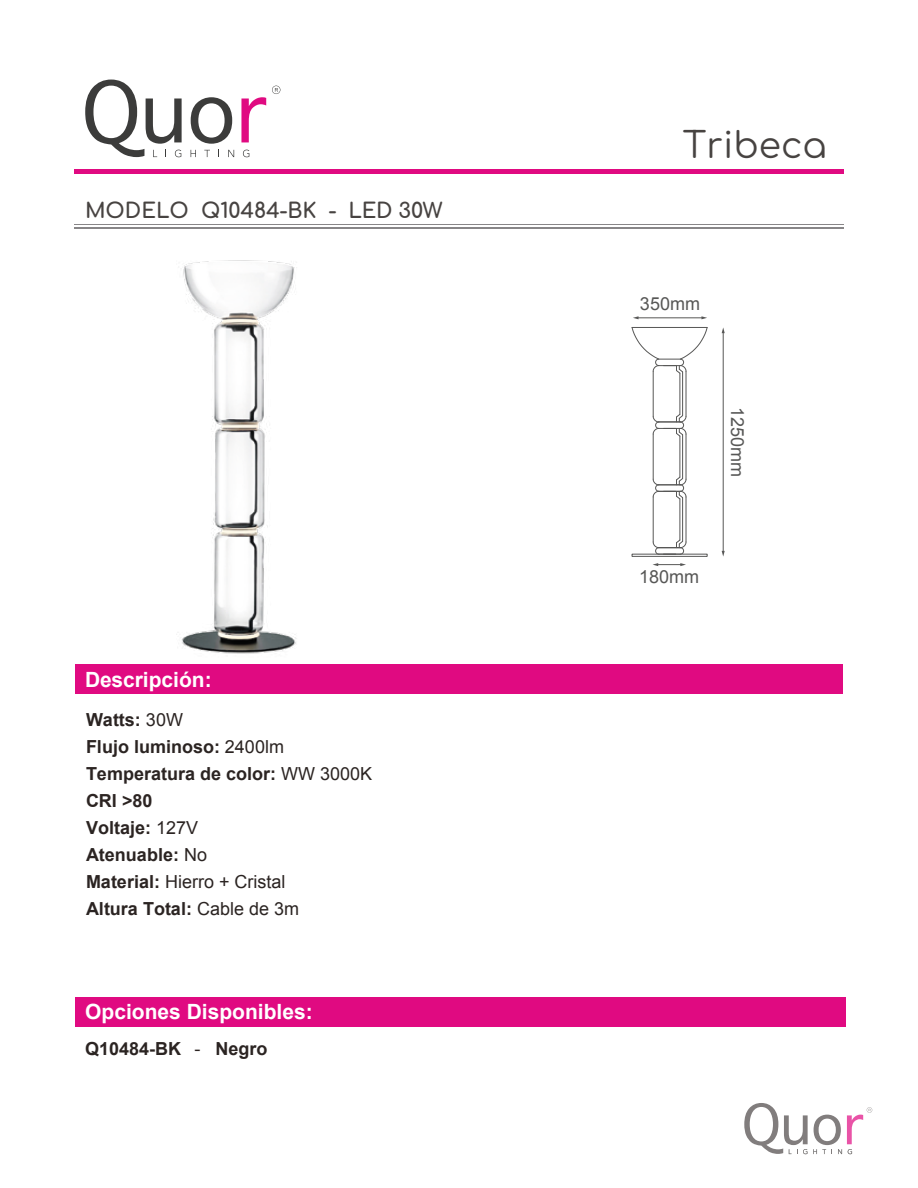
<style>
.page{position:relative;width:918px;height:1188px;background:#fff}
.page>*{position:absolute;margin:0;border:0;box-sizing:border-box;transform-origin:0 0}
.t1{font:36px "Comfortaa";color:#474341}
.t2{font:700 21px "Arial";color:#fff}
.t3{font:700 21px "Comfortaa";letter-spacing:-.01em;color:#474341}
.t4{font:700 18px/27px "Arial";color:#2b2422}
.t5{font:18px "Arial";color:#575756}
.s1{font-weight:400}
.s2{color:#2c2422}
</style>
<div class="page">
<hr style="left:74px;top:169px;width:770px;height:4px;background:#e00a81">
<hr style="left:74px;top:227px;width:770px;height:1px;background:#888688">
<hr style="left:74px;top:224px;width:770px;height:1px;background:#888688">
<div style="left:75px;top:665px;width:768px;height:29px;background:#e00a81"></div>
<svg style="left:241px;top:97px;width:25px;height:45px"></svg>
<svg style="left:191px;top:97px;width:41px;height:47px"></svg>
<svg style="left:85px;top:80px;width:97px;height:77px"></svg>
<svg style="left:191px;top:150px;width:5px;height:7px"></svg>
<svg style="left:204px;top:150px;width:6px;height:7px"></svg>
<svg style="left:228px;top:150px;width:6px;height:7px"></svg>
<svg style="left:243px;top:150px;width:6px;height:7px"></svg>
<svg style="left:272px;top:86px;width:8px;height:8px"></svg>
<div style="left:75px;top:997px;width:771px;height:29px;background:#e00a81"></div>
<svg style="left:744px;top:1103px;width:128px;height:51px"></svg>
<hr style="left:637px;top:317px;width:66px;height:1px;background:#575756">
<svg style="left:633px;top:316px;width:6px;height:3px"></svg>
<svg style="left:701px;top:316px;width:6px;height:3px"></svg>
<svg style="left:653px;top:563px;width:33px;height:3px"></svg>
<hr style="left:723px;top:332px;width:1px;height:220px;background:#575756">
<svg style="left:722px;top:327px;width:3px;height:6px"></svg>
<svg style="left:722px;top:551px;width:3px;height:6px"></svg>
<hr style="left:680px;top:373px;width:1px;height:41px;background:#575756">
<hr style="left:682px;top:372px;width:1px;height:44px;background:#575756">
<hr style="left:686px;top:371px;width:1px;height:45px;background:#575756">
<hr style="left:653px;top:371px;width:1px;height:45px;background:#575756">
<hr style="left:680px;top:436px;width:1px;height:41px;background:#575756">
<hr style="left:682px;top:435px;width:1px;height:44px;background:#575756">
<hr style="left:686px;top:434px;width:1px;height:45px;background:#575756">
<hr style="left:653px;top:434px;width:1px;height:45px;background:#575756">
<svg style="left:652px;top:413px;width:35px;height:24px"></svg>
<svg style="left:631px;top:327px;width:77px;height:47px"></svg>
<hr style="left:680px;top:499px;width:1px;height:41px;background:#575756">
<hr style="left:682px;top:498px;width:1px;height:43px;background:#575756">
<hr style="left:686px;top:497px;width:1px;height:45px;background:#575756">
<svg style="left:652px;top:476px;width:35px;height:24px"></svg>
<hr style="left:653px;top:497px;width:1px;height:45px;background:#575756">
<svg style="left:652px;top:539px;width:35px;height:15px"></svg>
<div style="left:632px;top:554px;width:76px;height:3px;border:1px solid #575756"></div>
<img style="left:82px;top:228px;width:317px;height:437px">
<p class="t3" style="left:85px;top:191px;width:359px">MODELO Q10484-BK - LED 30W</p>
<p class="t2" style="left:85px;top:666px;width:128px">Descripción:</p>
<p class="t4" style="left:86px;top:707px;width:288px">Watts: <span class="s1">30W<br></span>Flujo luminoso: <span class="s1">2400lm<br></span>Temperatura de color: <span class="s1">WW 3000K<br></span><span class="s2">CRI &gt;80<br></span>Voltaje: <span class="s1">127V<br></span>Atenuable: <span class="s1">No<br></span>Material: <span class="s1">Hierro + Cristal<br></span>Altura Total: <span class="s1">Cable de 3m</span></p>
<p class="t2" style="left:85px;top:998px;width:229px">Opciones Disponibles:</p>
<p class="t4" style="left:85px;top:1036px;width:184px">Q10484-BK <span class="s1">-</span> Negro</p>
<h1 class="t1" style="left:683px;top:113px;width:145px">Tribeca</h1>
<p class="t5" style="left:640px;top:292px;width:62px">350mm</p>
<p class="t5" style="left:749px;top:407px;width:72px;rotate:90deg">1250mm</p>
<p class="t5" style="left:639px;top:565px;width:62px">180mm</p>
</div>
